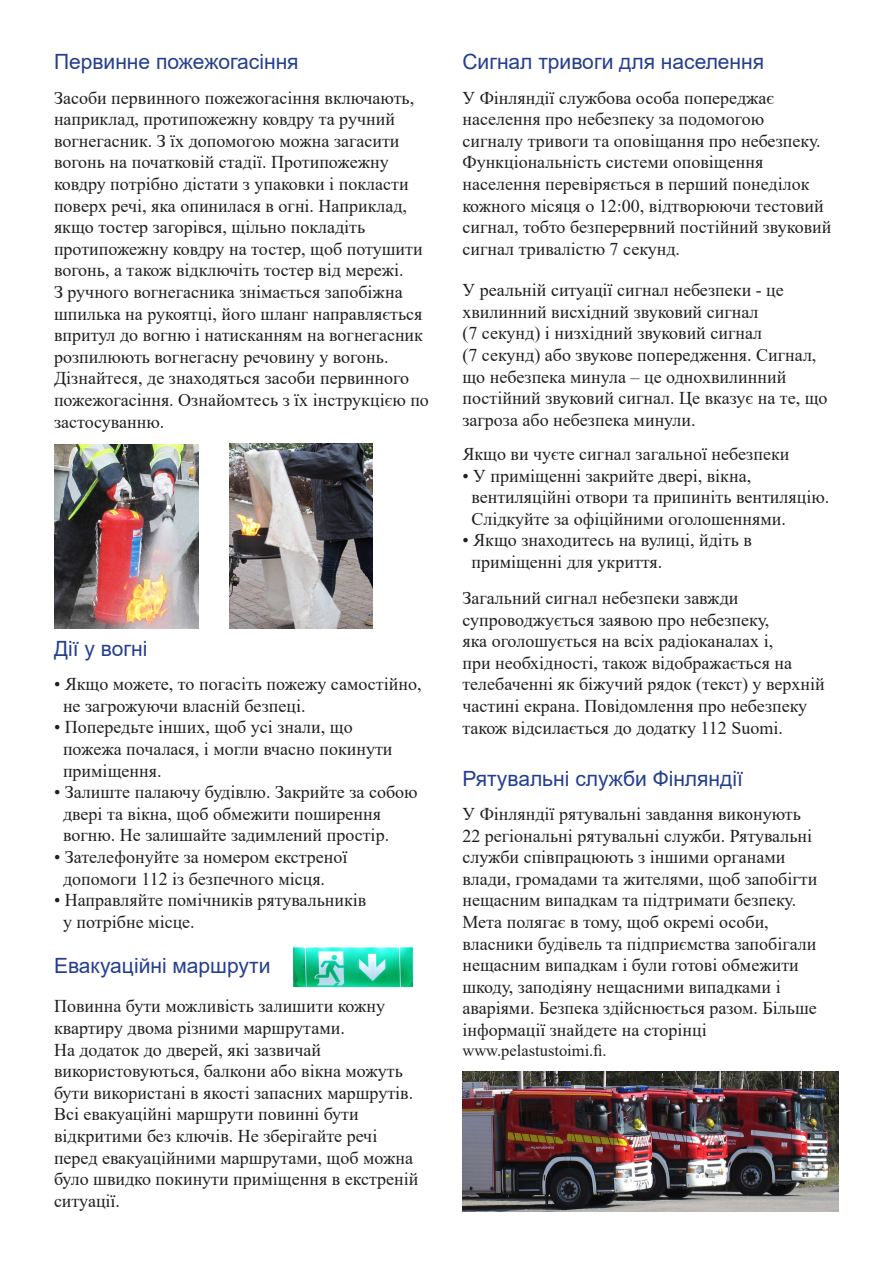
<style>
.page{position:relative;width:893px;height:1263px;background:#fff}
.page>*{position:absolute;margin:0;border:0;box-sizing:border-box;transform-origin:0 0}
.t1{font:21px "Arial";color:#253f8e}
.t2{font:18px/21.6px "Times New Roman";color:#231f20}
.t3{font:16.5px "Times New Roman";color:#231f20}
</style>
<div class="page">
<img style="left:294px;top:946px;width:118px;height:40px">
<img style="left:462px;top:1071px;width:377px;height:140px">
<img style="left:54px;top:444px;width:144px;height:185px">
<img style="left:230px;top:444px;width:142px;height:184px">
<p class="t1" style="left:54px;top:48px;width:246px">Первинне пожежогасіння</p>
<p class="t2" style="left:54px;top:86px;width:376px">Засоби первинного пожежогасіння включають, наприклад, протипожежну ковдру та ручний вогнегасник. З їх допомогою можна загасити вогонь на початковій стадії. Протипожежну ковдру потрібно дістати з упаковки і покласти поверх речі, яка опинилася в огні. Наприклад, якщо тостер загорівся, щільно покладіть протипожежну ковдру на тостер, щоб потушити вогонь, а також відключіть тостер від мережі.<br>З ручного вогнегасника знімається запобіжна шпилька на рукоятці, його шланг направляється впритул до вогню і натисканням на вогнегасник розпилюють вогнегасну речовину у вогонь.<br>Дізнайтеся, де знаходяться засоби первинного пожежогасіння. Ознайомтесь з їх інструкцією по застосуванню.</p>
<p class="t1" style="left:54px;top:634px;width:95px">Дії у вогні</p>
<p class="t2" style="left:63px;top:673px;width:360px;text-indent:-9px">• Якщо можете, то погасіть пожежу самостійно, не загрожуючи власній безпеці.</p>
<p class="t2" style="left:63px;top:716px;width:331px;text-indent:-9px">• Попередьте інших, щоб усі знали, що пожежа почалася, і могли вчасно покинути приміщення.</p>
<p class="t2" style="left:63px;top:781px;width:356px;text-indent:-9px">• Залиште палаючу будівлю. Закрийте за собою двері та вікна, щоб обмежити поширення вогню. Не залишайте задимлений простір.</p>
<p class="t2" style="left:63px;top:846px;width:286px;text-indent:-9px">• Зателефонуйте за номером екстреної допомоги 112 із безпечного місця.</p>
<p class="t2" style="left:63px;top:889px;width:305px;text-indent:-9px">• Направляйте помічників рятувальників у потрібне місце.</p>
<p class="t1" style="left:54px;top:951px;width:218px">Евакуаційні маршрути</p>
<p class="t2" style="left:54px;top:995px;width:366px">Повинна бути можливість залишити кожну квартиру двома різними маршрутами.<br>На додаток до дверей, які зазвичай використовуються, балкони або вікна можуть бути використані в якості запасних маршрутів.<br>Всі евакуаційні маршрути повинні бути відкритими без ключів. Не зберігайте речі перед евакуаційними маршрутами, щоб можна було швидко покинути приміщення в екстреній ситуації.</p>
<p class="t1" style="left:462px;top:47px;width:303px">Сигнал тривоги для населення</p>
<p class="t2" style="left:462px;top:86px;width:370px">У Фінляндії службова особа попереджає населення про небезпеку за подомогою<br>сигналу тривоги та оповіщання про небезпеку.<br>Функціональність системи оповіщення населення перевіряється в перший понеділок кожного місяця о 12:00, відтворюючи тестовий сигнал, тобто безперервний постійний звуковий сигнал тривалістю 7 секунд.</p>
<p class="t2" style="left:462px;top:279px;width:367px">У реальній ситуації сигнал небезпеки - це хвилинний висхідний звуковий сигнал<br>(7 секунд) і низхідний звуковий сигнал<br>(7 секунд) або звукове попередження. Сигнал, що небезпека минула – це однохвилинний постійний звуковий сигнал. Це вказує на те, що загроза або небезпека минули.</p>
<p class="t2" style="left:462px;top:442px;width:328px">Якщо ви чуєте сигнал загальної небезпеки</p>
<p class="t2" style="left:471px;top:464px;width:359px;text-indent:-9px">• У приміщенні закрийте двері, вікна, вентиляційні отвори та припиніть вентиляцію.<br>Слідкуйте за офіційними оголошеннями.</p>
<p class="t2" style="left:471px;top:529px;width:282px;text-indent:-9px">• Якщо знаходитесь на вулиці, йдіть в приміщенні для укриття.</p>
<p class="t2" style="left:462px;top:586px;width:364px">Загальний сигнал небезпеки завжди супроводжується заявою про небезпеку,<br>яка оголошується на всіх радіоканалах і,<br>при необхідності, також відображається на телебаченні як біжучий рядок (текст) у верхній частині екрана. Повідомлення про небезпеку також відсилається до додатку 112 Suomi.</p>
<p class="t1" style="left:462px;top:764px;width:282px">Рятувальні служби Фінляндії</p>
<p class="t2" style="left:462px;top:802px;width:356px">У Фінляндії рятувальні завдання виконують 22 регіональні рятувальні служби. Рятувальні служби співпрацюють з іншими органами влади, громадами та жителями, щоб запобігти нещасним випадкам та підтримати безпеку.<br>Мета полягає в тому, щоб окремі особи, власники будівель та підприємства запобігали нещасним випадкам і були готові обмежити шкоду, заподіяну нещасними випадками і аваріями. Безпека здійснюється разом. Більше інформації знайдете на сторінці</p>
<p class="t3" style="left:462px;top:1039px;width:146px">www.pelastustoimi.fi.</p>
</div>
